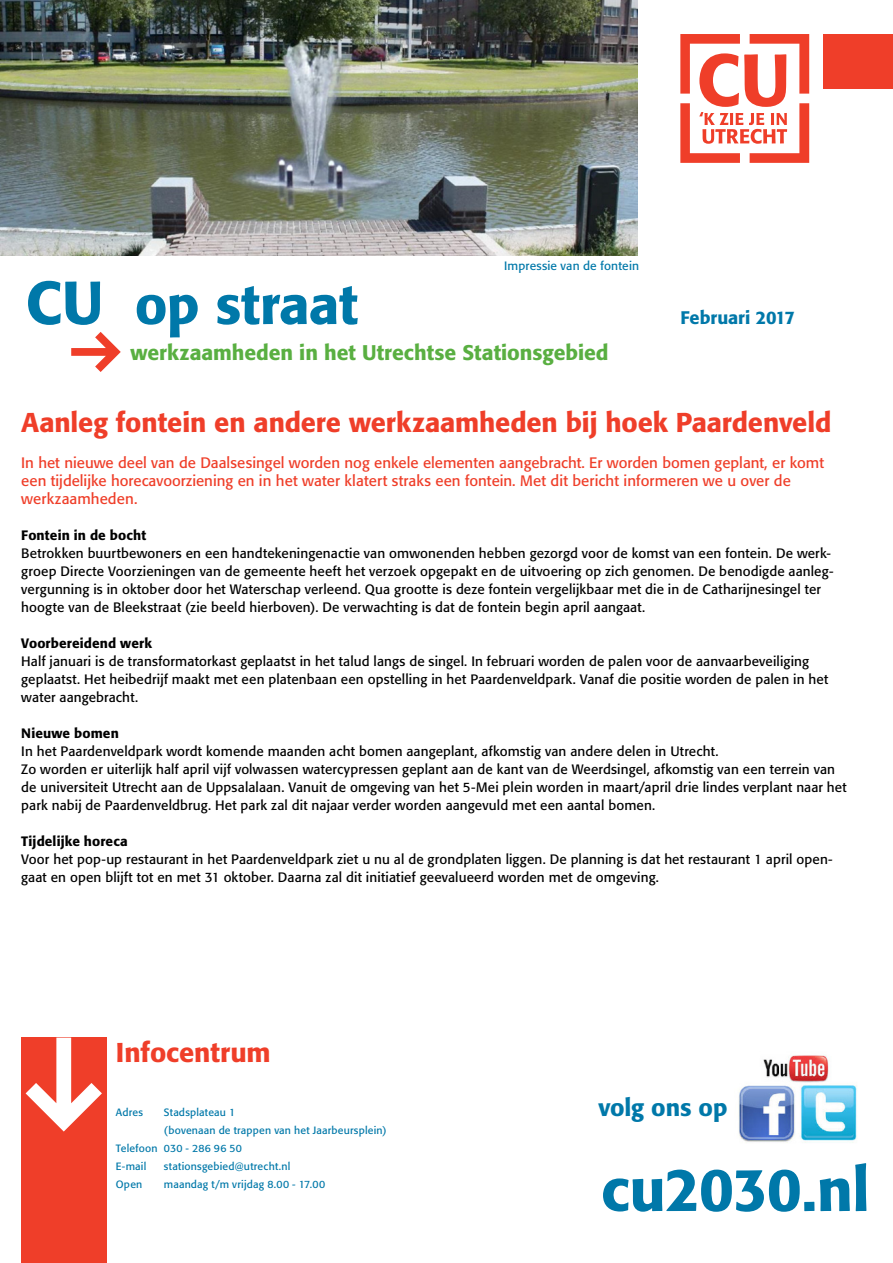
<style>
.page{position:relative;width:893px;height:1263px;background:#fff}
.page>*{position:absolute;margin:0;border:0;box-sizing:border-box;transform-origin:0 0}
.t1{font:500 60px "Formata BQ";letter-spacing:-.015em;color:#0078a9}
.t2{font:500 54px "Formata BQ";letter-spacing:-.005em;color:#0078a9}
.Intro{font:500 27px "Formata BQ";letter-spacing:-.005em;color:#ef3e29}
.Kop1{font:500 27px "Formata BQ";color:#ef3e29}
.t3{font:500 24px "Formata BQ";letter-spacing:-.005em;color:#0078a9}
.t4{font:500 21px "Formata BQ";color:#59af41}
.t5{font:500 18px "Formata BQ";letter-spacing:-.005em;color:#0078a9}
.Platte_Tekst{font:15px/18px "Formata BQ";color:#ef3e29}
.Platte_Tekst-2{font:13.5px/18px "Formata BQ";letter-spacing:.01em;color:#000}
.Platte_Tekst-3{font:500 13.5px "Formata BQ";letter-spacing:.01em;color:#000}
.t6{font:12px "Formata BQ";letter-spacing:.015em;color:#0078a9}
.Platte_Tekst_kleiner{font:10.5px "Formata BQ";letter-spacing:.02em;color:#0078a9}
.s1{font-size:60px}
</style>
<div class="page">
<svg style="left:680px;top:34px;width:129px;height:129px"></svg>
<img style="left:0;top:0;width:638px;height:256px">
<div style="left:823px;top:34px;width:70px;height:55px;background:#ef3e29"></div>
<div style="left:21px;top:1037px;width:85px;height:226px;background:#ef3e29"></div>
<svg style="left:26px;top:1037px;width:76px;height:94px"></svg>
<svg style="left:71px;top:332px;width:50px;height:40px"></svg>
<img style="left:738px;top:1055px;width:119px;height:88px">
<p class="t6" style="left:504px;top:258px;width:137px">Impressie van de fontein</p>
<p class="t2" style="left:26px;top:272px;width:334px"><span class="s1">CU</span> op straat</p>
<p class="t4" style="left:130px;top:340px;width:480px">werkzaamheden in het Utrechtse Stationsgebied</p>
<p class="t5" style="left:680px;top:307px;width:116px">Februari 2017</p>
<p class="Intro" style="left:21px;top:406px;width:812px">Aanleg fontein en andere werkzaamheden bij hoek Paardenveld</p>
<p class="Platte_Tekst" style="left:21px;top:454px;width:804px">In het nieuwe deel van de Daalsesingel worden nog enkele elementen aangebracht. Er worden bomen geplant, er komt een tijdelijke horecavoorziening en in het water klatert straks een fontein. Met dit bericht informeren we u over de werkzaamheden.</p>
<p class="Platte_Tekst-3" style="left:21px;top:527px;width:126px">Fontein in de bocht</p>
<p class="Platte_Tekst-2" style="left:21px;top:544px;width:814px">Betrokken buurtbewoners en een handtekeningenactie van omwonenden hebben gezorgd voor de komst van een fontein. De werk&shy;groep Directe Voorzieningen van de gemeente heeft het verzoek opgepakt en de uitvoering op zich genomen. De benodigde aanleg&shy;vergunning is in oktober door het Waterschap verleend. Qua grootte is deze fontein vergelijkbaar met die in de Catharijnesingel ter hoogte van de Bleekstraat (zie beeld hierboven). De verwachting is dat de fontein begin april aangaat.</p>
<p class="Platte_Tekst-3" style="left:21px;top:635px;width:132px">Voorbereidend werk</p>
<p class="Platte_Tekst-2" style="left:21px;top:652px;width:809px">Half januari is de transformatorkast geplaatst in het talud langs de singel. In februari worden de palen voor de aanvaarbeveiliging geplaatst. Het heibedrijf maakt met een platenbaan een opstelling in het Paardenveldpark. Vanaf die positie worden de palen in het water aangebracht.</p>
<p class="Platte_Tekst-3" style="left:21px;top:725px;width:99px">Nieuwe bomen</p>
<p class="Platte_Tekst-2" style="left:21px;top:742px;width:699px">In het Paardenveldpark wordt komende maanden acht bomen aangeplant, afkomstig van andere delen in Utrecht.</p>
<p class="Platte_Tekst-2" style="left:21px;top:760px;width:827px">Zo worden er uiterlijk half april vijf volwassen watercypressen geplant aan de kant van de Weerdsingel, afkomstig van een terrein van de universiteit Utrecht aan de Uppsalalaan. Vanuit de omgeving van het 5-Mei plein worden in maart/april drie lindes verplant naar het park nabij de Paardenveldbrug. Het park zal dit najaar verder worden aangevuld met een aantal bomen.</p>
<p class="Platte_Tekst-3" style="left:21px;top:833px;width:108px">Tijdelijke horeca</p>
<p class="Platte_Tekst-2" style="left:21px;top:850px;width:813px">Voor het pop-up restaurant in het Paardenveldpark ziet u nu al de grondplaten liggen. De planning is dat het restaurant 1 april open&shy;gaat en open blijft tot en met 31 oktober. Daarna zal dit initiatief geevalueerd worden met de omgeving.</p>
<p class="Kop1" style="left:116px;top:1036px;width:156px">Infocentrum</p>
<p class="Platte_Tekst_kleiner" style="left:116px;top:1106px;width:29px">Adres</p>
<p class="Platte_Tekst_kleiner" style="left:164px;top:1106px;width:73px">Stadsplateau 1</p>
<p class="t3" style="left:598px;top:1093px;width:131px">volg ons op</p>
<p class="Platte_Tekst_kleiner" style="left:164px;top:1124px;width:224px">(bovenaan de trappen van het Jaarbeursplein)</p>
<p class="Platte_Tekst_kleiner" style="left:116px;top:1142px;width:128px">Telefoon 030 - 286 96 50</p>
<p class="Platte_Tekst_kleiner" style="left:116px;top:1160px;width:32px">E-mail</p>
<p class="Platte_Tekst_kleiner" style="left:164px;top:1160px;width:128px">stationsgebied@utrecht.nl</p>
<p class="Platte_Tekst_kleiner" style="left:116px;top:1178px;width:28px">Open</p>
<p class="Platte_Tekst_kleiner" style="left:164px;top:1178px;width:163px">maandag t/m vrijdag 8.00 - 17.00</p>
<p class="t1" style="left:601px;top:1153px;width:270px">cu2030.nl</p>
</div>
